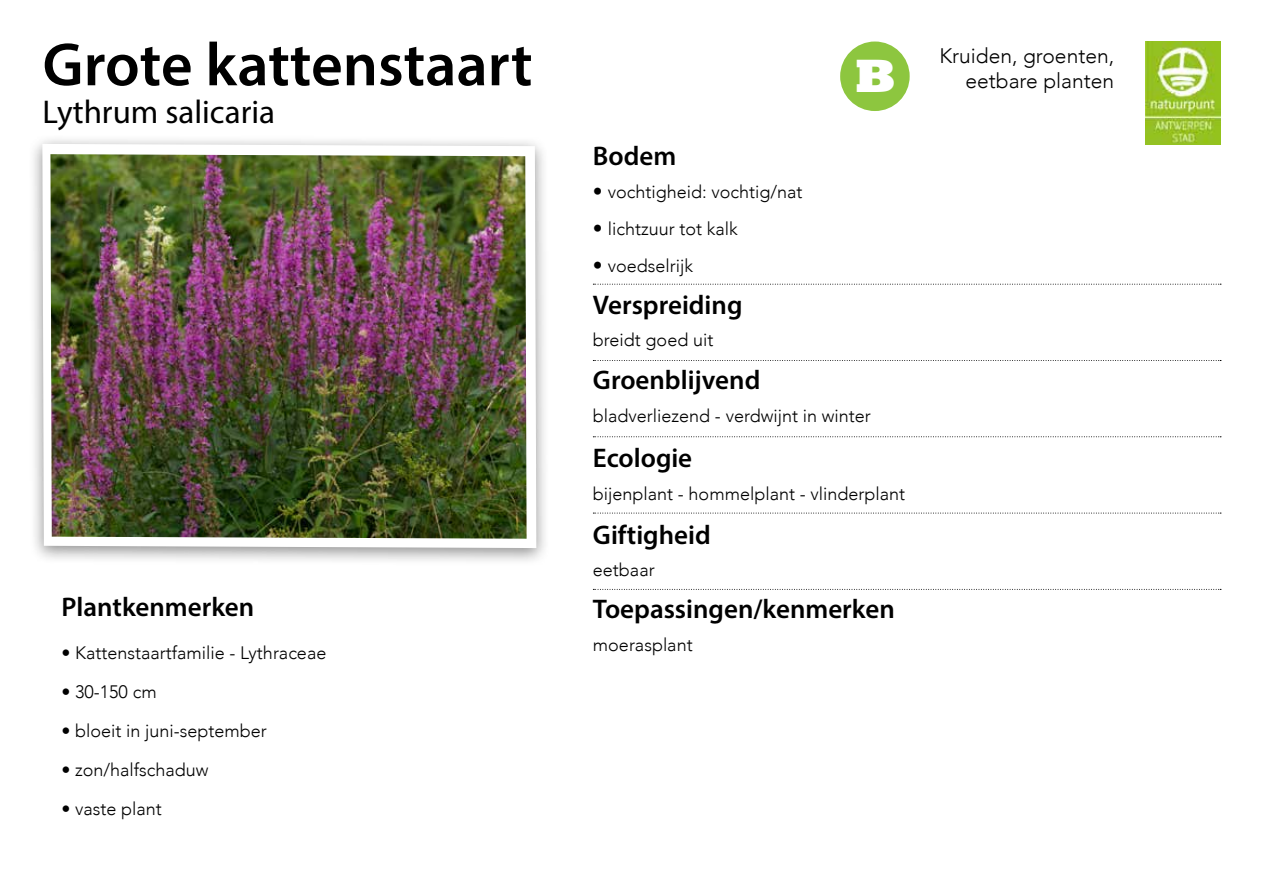
<style>
.page{position:relative;width:1263px;height:893px;background:#fff}
.page>*{position:absolute;margin:0;border:0;box-sizing:border-box;transform-origin:0 0}
.t1{font:600 61.5px "Myriad Pro";color:#000}
.t2{font:800 48px "Rockwell";color:#fff}
.t3{font:33px "Myriad Pro";color:#000}
.t4{font:600 27px "Myriad Pro";color:#000}
.t5{font:300 21px "Avenir";color:#000}
.t6{font:300 18px "Avenir";color:#000}
.s1{font-size:19.5px}
</style>
<div class="page">
<div style="left:28px;top:134px;width:522px;height:432px;background:#000;opacity:.43"></div>
<svg style="left:36px;top:138px;width:506px;height:416px"></svg>
<img style="left:1145px;top:42px;width:75px;height:103px">
<svg style="left:593px;top:284px;width:628px;height:1px"></svg>
<svg style="left:593px;top:360px;width:628px;height:1px"></svg>
<svg style="left:593px;top:436px;width:628px;height:1px"></svg>
<svg style="left:593px;top:513px;width:628px;height:1px"></svg>
<svg style="left:593px;top:589px;width:628px;height:1px"></svg>
<img style="left:50px;top:154px;width:477px;height:385px">
<div style="left:840px;top:42px;width:70px;height:69px;background:#8dc63f;border-radius:50%"></div>
<h1 class="t1" style="left:43px;top:25px;width:492px">Grote kattenstaart</h1>
<h3 class="t3" style="left:43px;top:91px;width:234px">Lythrum salicaria</h3>
<h3 class="t4" style="left:62px;top:590px;width:194px">Plantkenmerken</h3>
<p class="t6" style="left:62px;top:642px;width:266px">• Kattenstaartfamilie - Lythraceae</p>
<p class="t6" style="left:62px;top:681px;width:97px">• 30-150 cm</p>
<p class="t6" style="left:62px;top:720px;width:207px">• bloeit in juni-september</p>
<p class="t6" style="left:62px;top:759px;width:149px">• zon/halfschaduw</p>
<p class="t6" style="left:62px;top:799px;width:102px">• vaste plant</p>
<h3 class="t4" style="left:593px;top:139px;width:85px">Bodem</h3>
<p class="t6" style="left:593px;top:181px;width:211px"><span class="s1">•</span> vochtigheid: vochtig/nat</p>
<p class="t6" style="left:593px;top:218px;width:146px"><span class="s1">•</span> lichtzuur tot kalk</p>
<p class="t6" style="left:593px;top:255px;width:102px"><span class="s1">•</span> voedselrijk</p>
<h3 class="t4" style="left:593px;top:288px;width:151px">Verspreiding</h3>
<p class="t6" style="left:593px;top:329px;width:122px">breidt goed uit</p>
<h3 class="t4" style="left:593px;top:363px;width:169px">Groenblijvend</h3>
<h2 class="t2" style="left:855px;top:48px;width:42px">B</h2>
<p class="t6" style="left:593px;top:405px;width:279px">bladverliezend - verdwijnt in winter</p>
<h3 class="t4" style="left:593px;top:441px;width:101px">Ecologie</h3>
<p class="t6" style="left:593px;top:483px;width:314px">bijenplant - hommelplant - vlinderplant</p>
<h3 class="t4" style="left:593px;top:517px;width:119px">Giftigheid</h3>
<p class="t6" style="left:593px;top:559px;width:63px">eetbaar</p>
<h3 class="t4" style="left:593px;top:592px;width:303px">Toepassingen/kenmerken</h3>
<p class="t6" style="left:593px;top:634px;width:101px">moerasplant</p>
<p class="t5" style="left:939px;top:43px;width:176px">Kruiden, groenten,</p>
<p class="t5" style="left:965px;top:69px;width:150px">eetbare planten</p>
</div>
